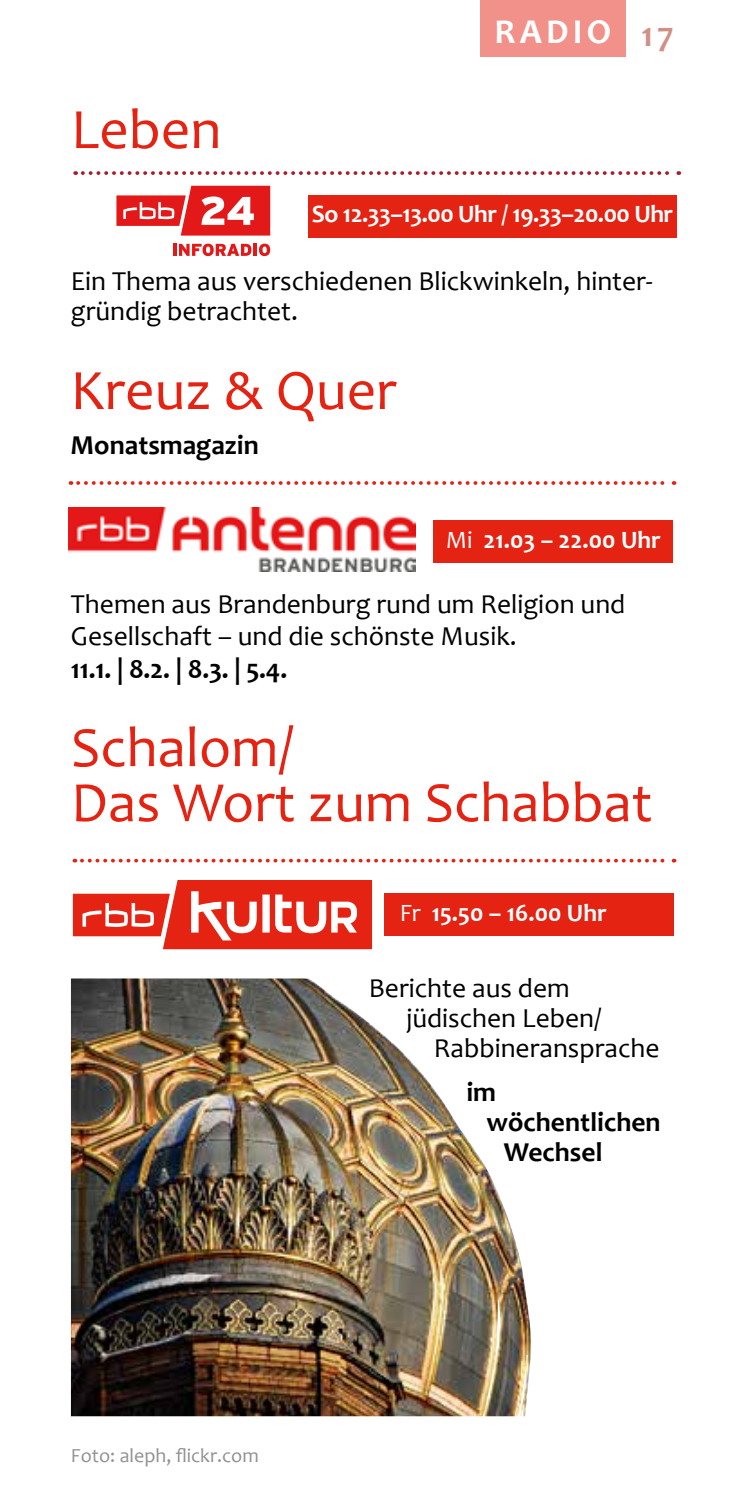
<style>
.page{position:relative;width:745px;height:1489px;background:#fff}
.page>*{position:absolute;margin:0;border:0;box-sizing:border-box;transform-origin:0 0}
.t1{font:57.5px/55px "Candara";color:#e42313}
.t2{font:700 35px "Candara";letter-spacing:.12em;color:#fff}
.t3{font:700 35px "Candara";color:#d18f86}
.t4{font:27.5px/32.5px "Candara";color:#000}
.t5{font:700 27.5px "Candara";color:#000}
.t6{font:700 25px "Candara";color:#fff}
.t7{font:700 25px "Candara";letter-spacing:-.02em;color:#fff}
.t8{font:20px "Candara";color:#929292}
.s1{font-weight:400}
</style>
<div class="page">
<div style="left:308px;top:195px;width:369px;height:42px;background:#e42313"></div>
<div style="left:432px;top:520px;width:240px;height:43px;background:#e42313"></div>
<svg style="left:83px;top:171px;width:595px;height:4px"></svg>
<svg style="left:78px;top:481px;width:596px;height:4px"></svg>
<svg style="left:82px;top:858px;width:592px;height:4px"></svg>
<div style="left:480px;top:0;width:146px;height:57px;background:#f19189"></div>
<svg style="left:73px;top:880px;width:299px;height:69px"></svg>
<div style="left:384px;top:893px;width:289px;height:42px;background:#e42313"></div>
<img style="left:69px;top:507px;width:346px;height:64px">
<img style="left:71px;top:978px;width:460px;height:438px">
<svg style="left:173px;top:244px;width:78px;height:12px"></svg>
<hr style="left:253px;top:244px;width:4px;height:12px;background:#e31818">
<svg style="left:259px;top:244px;width:11px;height:12px"></svg>
<svg style="left:116px;top:186px;width:154px;height:49px"></svg>
<h1 class="t1" style="left:71px;top:102px;width:152px">Leben</h1>
<p class="t2" style="left:494px;top:11px;width:118px">RADIO</p>
<p class="t3" style="left:641px;top:13px;width:34px">17</p>
<p class="t7" style="left:311px;top:199px;width:363px">So 12.33–13.00 Uhr / 19.33–20.00 Uhr</p>
<p class="t4" style="left:71px;top:266px;width:583px;line-height:30px">Ein Thema aus verschiedenen Blickwinkeln, hinter&shy;gründig betrachtet.</p>
<h1 class="t1" style="left:70px;top:363px;width:327px">Kreuz &amp; Quer</h1>
<p class="t5" style="left:70px;top:428px;width:190px">Monatsmagazin</p>
<p class="t6" style="left:445px;top:525px;width:216px"><span class="s1">Mi</span> 21.03 – 22.00 Uhr</p>
<p class="t4" style="left:71px;top:587px;width:555px">Themen aus Brandenburg rund um Religion und<br>Gesellschaft – und die schönste Musik.</p>
<p class="t5" style="left:71px;top:652px;width:218px">11.1. | 8.2. | 8.3. | 5.4.</p>
<h1 class="t1" style="left:71px;top:720px;width:582px">Schalom/<br>Das Wort zum Schabbat</h1>
<p class="t6" style="left:399px;top:897px;width:208px"><span class="s1">Fr</span> 15.50 – 16.00 Uhr</p>
<p class="t4" style="left:368px;top:971px;width:202px">Berichte aus dem</p>
<p class="t4" style="left:406px;top:1001px;width:196px">jüdischen Leben/</p>
<p class="t4" style="left:433px;top:1031px;width:227px">Rabbineransprache</p>
<p class="t5" style="left:466px;top:1075px;width:31px">im</p>
<p class="t5" style="left:486px;top:1105px;width:176px">wöchentlichen</p>
<p class="t5" style="left:503px;top:1135px;width:100px">Wechsel</p>
<p class="t8" style="left:71px;top:1442px;width:189px">Foto: aleph, flickr.com</p>
</div>
